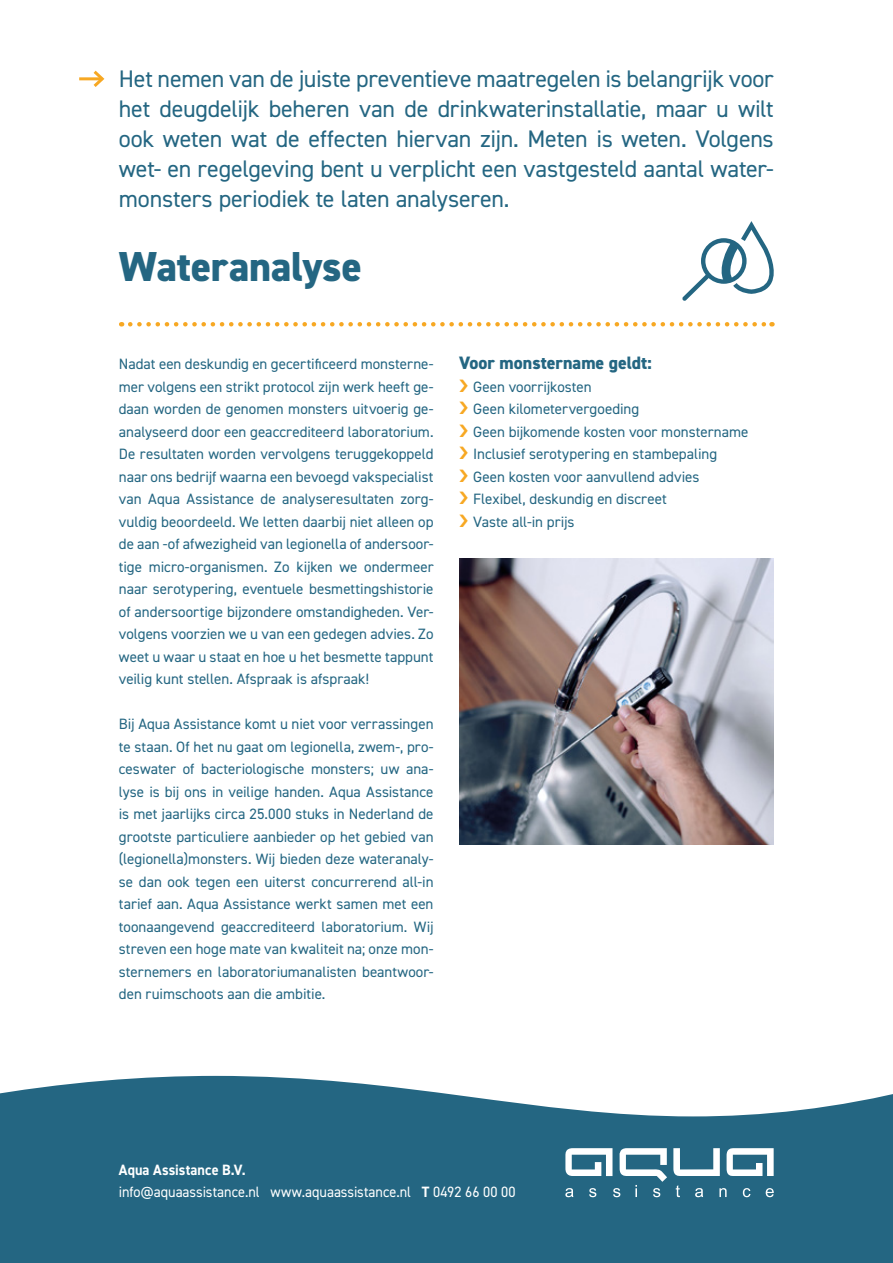
<style>
.page{position:relative;width:893px;height:1263px;background:#fff}
.page>*{position:absolute;margin:0;border:0;box-sizing:border-box;transform-origin:0 0}
.t1{font:800 42px "DIN2014";letter-spacing:-.005em;color:#246682}
.t2{font:24px/30px "DIN2014";letter-spacing:-.015em;color:#246682;text-align:justify}
.t3{font:800 18px "DIN2014";color:#246682}
.t4{font:15px/22.5px "DIN2014";color:#246682;text-align:justify}
.t5{font:15px/22.5px "DIN2014";color:#fff;scale:.95 1}
.s1{font-weight:700}
</style>
<div class="page">
<svg style="left:0;top:1076px;width:893px;height:27px"></svg>
<div style="left:0;top:1103px;width:893px;height:160px;background:#246682"></div>
<svg style="left:130px;top:322px;width:642px;height:4px"></svg>
<hr style="left:79px;top:77px;width:23px;height:3px;background:#f7a823">
<svg style="left:90px;top:70px;width:15px;height:17px"></svg>
<svg style="left:727px;top:1148px;width:47px;height:28px"></svg>
<svg style="left:673px;top:1148px;width:47px;height:28px"></svg>
<svg style="left:565px;top:1148px;width:102px;height:49px"></svg>
<svg style="left:676px;top:1185px;width:4px;height:12px"></svg>
<svg style="left:695px;top:1188px;width:8px;height:9px"></svg>
<svg style="left:719px;top:1188px;width:8px;height:9px"></svg>
<svg style="left:743px;top:1188px;width:7px;height:9px"></svg>
<svg style="left:766px;top:1188px;width:8px;height:9px"></svg>
<svg style="left:682px;top:221px;width:92px;height:80px"></svg>
<img style="left:459px;top:558px;width:315px;height:286px">
<p class="t2" style="left:119px;top:64px;width:656px">Het nemen van de juiste preventieve maatregelen is belangrijk voor het deugdelijk beheren van de drinkwaterinstallatie, maar u wilt ook weten wat de effecten hiervan zijn. Meten is weten. Volgens wet- en regelgeving bent u verplicht een vastgesteld aantal water&shy;monsters periodiek te laten analyseren.</p>
<h1 class="t1" style="left:119px;top:238px;width:244px">Wateranalyse</h1>
<p class="t4" style="left:119px;top:352px;width:316px">Nadat een deskundig en gecertificeerd monsterne&shy;mer volgens een strikt protocol zijn werk heeft ge&shy;daan worden de genomen monsters uitvoerig ge&shy;analyseerd door een geaccrediteerd laboratorium.<br>De resultaten worden vervolgens teruggekoppeld naar ons bedrijf waarna een bevoegd vakspecialist van Aqua Assistance de analyseresultaten zorg&shy;vuldig beoordeeld. We letten daarbij niet alleen op de aan -of afwezigheid van legionella of andersoor&shy;tige micro-organismen. Zo kijken we ondermeer naar serotypering, eventuele besmettingshistorie of andersoortige bijzondere omstandigheden. Ver&shy;volgens voorzien we u van een gedegen advies. Zo weet u waar u staat en hoe u het besmette tappunt veilig kunt stellen. Afspraak is afspraak!</p>
<p class="t4" style="left:119px;top:712px;width:316px">Bij Aqua Assistance komt u niet voor verrassingen te staan. Of het nu gaat om legionella, zwem-, pro&shy;ceswater of bacteriologische monsters; uw ana&shy;lyse is bij ons in veilige handen. Aqua Assistance is met jaarlijks circa 25.000 stuks in Nederland de grootste particuliere aanbieder op het gebied van (legionella)monsters. Wij bieden deze wateranaly&shy;se dan ook tegen een uiterst concurrerend all-in tarief aan. Aqua Assistance werkt samen met een toonaangevend geaccrediteerd laboratorium. Wij streven een hoge mate van kwaliteit na; onze mon&shy;sternemers en laboratoriumanalisten beantwoor&shy;den ruimschoots aan die ambitie.</p>
<p class="t3" style="left:459px;top:351px;width:194px">Voor monstername geldt:</p>
<p class="t4" style="left:473px;top:375px;width:277px;text-align:left">Geen voorrijkosten<br>Geen kilometervergoeding<br>Geen bijkomende kosten voor monstername<br>Inclusief serotypering en stambepaling<br>Geen kosten voor aanvullend advies<br>Flexibel, deskundig en discreet<br>Vaste all-in prijs</p>
<p class="t5" style="left:119px;top:1158px;width:419px"><span class="s1">Aqua Assistance B.V.<br></span>info@aquaassistance.nl www.aquaassistance.nl <span class="s1">T</span> 0492 66 00 00</p>
</div>
